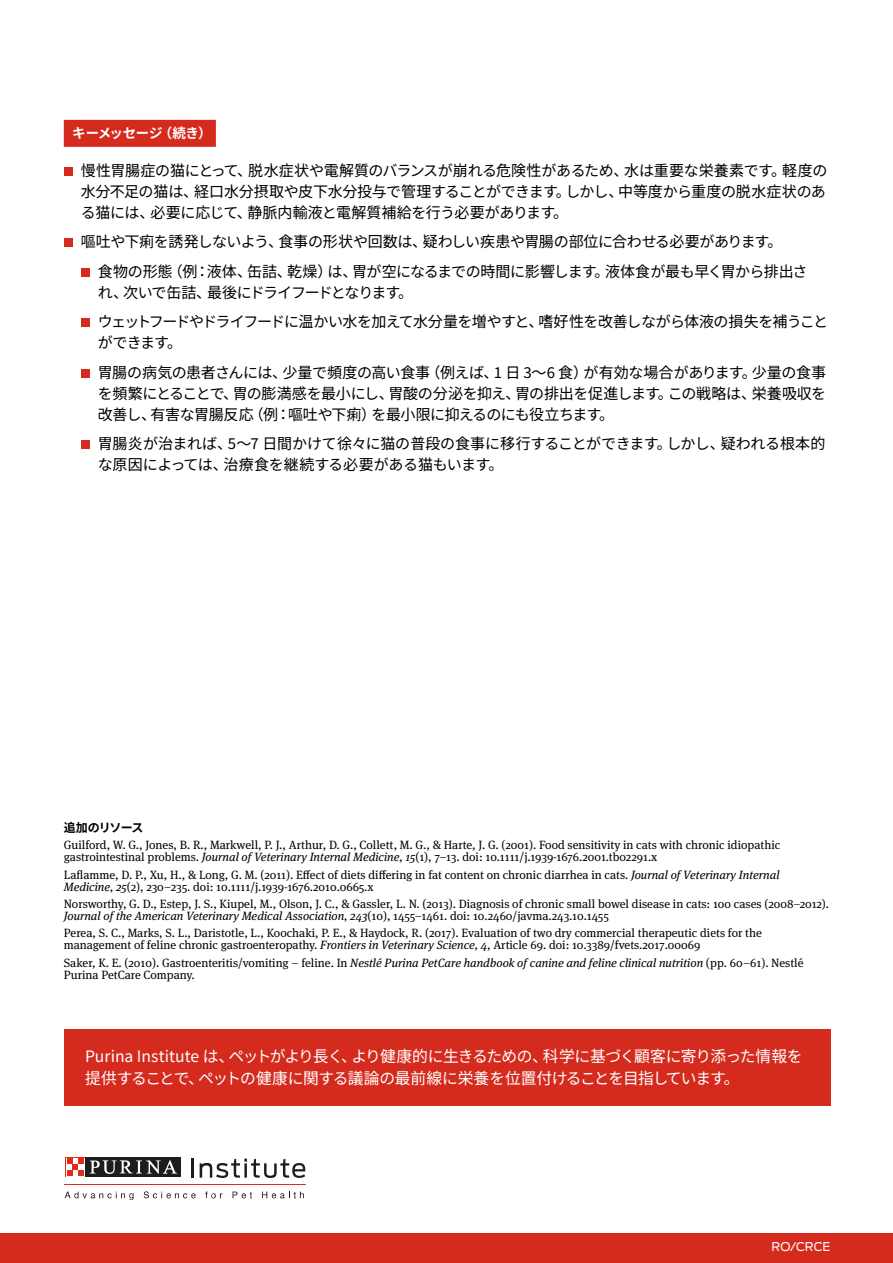
<style>
.page{position:relative;width:893px;height:1263px;background:#fff}
.page>*{position:absolute;margin:0;border:0;box-sizing:border-box;transform-origin:0 0}
.t1{font:15.75px/21.8px "Noto Sans JP";letter-spacing:-.025em;color:#fff}
.t2{font:15px/21px "Noto Sans JP";letter-spacing:-.025em;color:#000}
.t3{font:15px/29.5px "Noto Sans JP";letter-spacing:-.06em;color:#000}
.t4{font:700 13.5px "Noto Sans JP";letter-spacing:-.02em;color:#fff}
.t5{font:12px/12px "Meta Serif Pro";color:#000}
.t6{font:12px "Antenna";color:#fff}
.t7{font:700 12px "Noto Sans JP";letter-spacing:-.075em;color:#000}
.s1{font-style:italic}
</style>
<div class="page">
<div style="left:64px;top:120px;width:152px;height:27px;background:#d52b1e"></div>
<div style="left:64px;top:167px;width:8px;height:9px;background:#d52b1e"></div>
<div style="left:64px;top:239px;width:8px;height:8px;background:#d52b1e"></div>
<div style="left:81px;top:268px;width:8px;height:9px;background:#d52b1e"></div>
<div style="left:81px;top:319px;width:8px;height:8px;background:#d52b1e"></div>
<div style="left:81px;top:369px;width:8px;height:9px;background:#d52b1e"></div>
<div style="left:81px;top:441px;width:8px;height:8px;background:#d52b1e"></div>
<div style="left:0;top:1233px;width:893px;height:30px;background:#d52b1e"></div>
<hr style="left:65px;top:1184px;width:241px;height:1px;background:#e52a1b">
<svg style="left:192px;top:1158px;width:2px;height:19px"></svg>
<svg style="left:200px;top:1158px;width:105px;height:20px"></svg>
<svg style="left:65px;top:1191px;width:68px;height:9px"></svg>
<svg style="left:144px;top:1191px;width:52px;height:7px"></svg>
<svg style="left:205px;top:1191px;width:17px;height:7px"></svg>
<svg style="left:233px;top:1191px;width:19px;height:7px"></svg>
<svg style="left:262px;top:1191px;width:42px;height:7px"></svg>
<div style="left:65px;top:1157px;width:21px;height:20px;background:#1d1d1b"></div>
<svg style="left:65px;top:1157px;width:20px;height:20px"></svg>
<div style="left:86px;top:1157px;width:95px;height:20px;background:#1d1d1b"></div>
<svg style="left:90px;top:1160px;width:87px;height:14px"></svg>
<svg style="left:66px;top:1158px;width:18px;height:18px"></svg>
<svg style="left:67px;top:1158px;width:17px;height:17px"></svg>
<div style="left:64px;top:1028px;width:766px;height:77px;background:#d52b1e"></div>
<p class="t4" style="left:72px;top:126px;width:141px">キーメッセージ（続き）</p>
<p class="t2" style="left:81px;top:160px;width:748px;text-align:justify">慢性胃腸症の猫にとって、脱水症状や電解質のバランスが崩れる危険性があるため、水は重要な栄養素です。軽度の水分不足の猫は、経口水分摂取や皮下水分投与で管理することができます。しかし、中等度から重度の脱水症状のある猫には、必要に応じて、静脈内輸液と電解質補給を行う必要があります。</p>
<p class="t2" style="left:98px;top:227px;width:711px;line-height:29.5px;text-indent:-17px">嘔吐や下痢を誘発しないよう、食事の形状や回数は、疑わしい疾患や胃腸の部位に合わせる必要があります。<br>食物の形態（例：液体、缶詰、乾燥）は、胃が空になるまでの時間に影響します。液体食が最も早く胃から排出さ</p>
<p class="t3" style="left:98px;top:278px;width:732px">れ、次いで缶詰、最後にドライフードとなります。<br>ウェットフードやドライフードに温かい水を加えて水分量を増やすと、嗜好性を改善しながら体液の損失を補うこと</p>
<p class="t2" style="left:98px;top:328px;width:730px;line-height:29.5px">ができます。<br>胃腸の病気の患者さんには、少量で頻度の高い食事（例えば、1 日 3～6 食）が有効な場合があります。少量の食事</p>
<p class="t2" style="left:98px;top:383px;width:730px">を頻繁にとることで、胃の膨満感を最小にし、胃酸の分泌を抑え、胃の排出を促進します。この戦略は、栄養吸収を改善し、有害な胃腸反応（例：嘔吐や下痢）を最小限に抑えるのにも役立ちます。</p>
<p class="t2" style="left:98px;top:433px;width:729px">胃腸炎が治まれば、5～7 日間かけて徐々に猫の普段の食事に移行することができます。しかし、疑われる根本的な原因によっては、治療食を継続する必要がある猫もいます。</p>
<p class="t7" style="left:64px;top:821px;width:81px">追加のリソース</p>
<p class="t5" style="left:64px;top:838px;width:718px">Guilford, W. G., Jones, B. R., Markwell, P. J., Arthur, D. G., Collett, M. G., &amp; Harte, J. G. (2001). Food sensitivity in cats with chronic idiopathic gastrointestinal problems. <span class="s1">Journal of Veterinary Internal Medicine, 15</span>(1), 7–13. doi: 10.1111/j.1939-1676.2001.tb02291.x</p>
<p class="t5" style="left:64px;top:868px;width:717px">Laflamme, D. P., Xu, H., &amp; Long, G. M. (2011). Effect of diets differing in fat content on chronic diarrhea in cats. <span class="s1">Journal of Veterinary Internal<br>Medicine, 25</span>(2), 230–235. doi: 10.1111/j.1939-1676.2010.0665.x</p>
<p class="t5" style="left:64px;top:897px;width:767px">Norsworthy, G. D., Estep, J. S., Kiupel, M., Olson, J. C., &amp; Gassler, L. N. (2013). Diagnosis of chronic small bowel disease in cats: 100 cases (2008–2012).<br><span class="s1">Journal of the American Veterinary Medical Association, 243</span>(10), 1455–1461. doi: 10.2460/javma.243.10.1455</p>
<p class="t5" style="left:64px;top:926px;width:699px">Perea, S. C., Marks, S. L., Daristotle, L., Koochaki, P. E., &amp; Haydock, R. (2017). Evaluation of two dry commercial therapeutic diets for the management of feline chronic gastroenteropathy. <span class="s1">Frontiers in Veterinary Science, 4</span>, Article 69. doi: 10.3389/fvets.2017.00069</p>
<p class="t5" style="left:64px;top:956px;width:741px">Saker, K. E. (2010). Gastroenteritis/vomiting – feline. In <span class="s1">Nestlé Purina PetCare handbook of canine and feline clinical nutrition</span> (pp. 60–61). Nestlé<br>Purina PetCare Company.</p>
<h1 class="t1" style="left:85px;top:1046px;width:719px">Purina Institute は、ペットがより長く、より健康的に生きるための、科学に基づく顧客に寄り添った情報を提供することで、ペットの健康に関する議論の最前線に栄養を位置付けることを目指しています。</h1>
<p class="t6" style="left:771px;top:1239px;width:60px">RO/CRCE</p>
</div>
